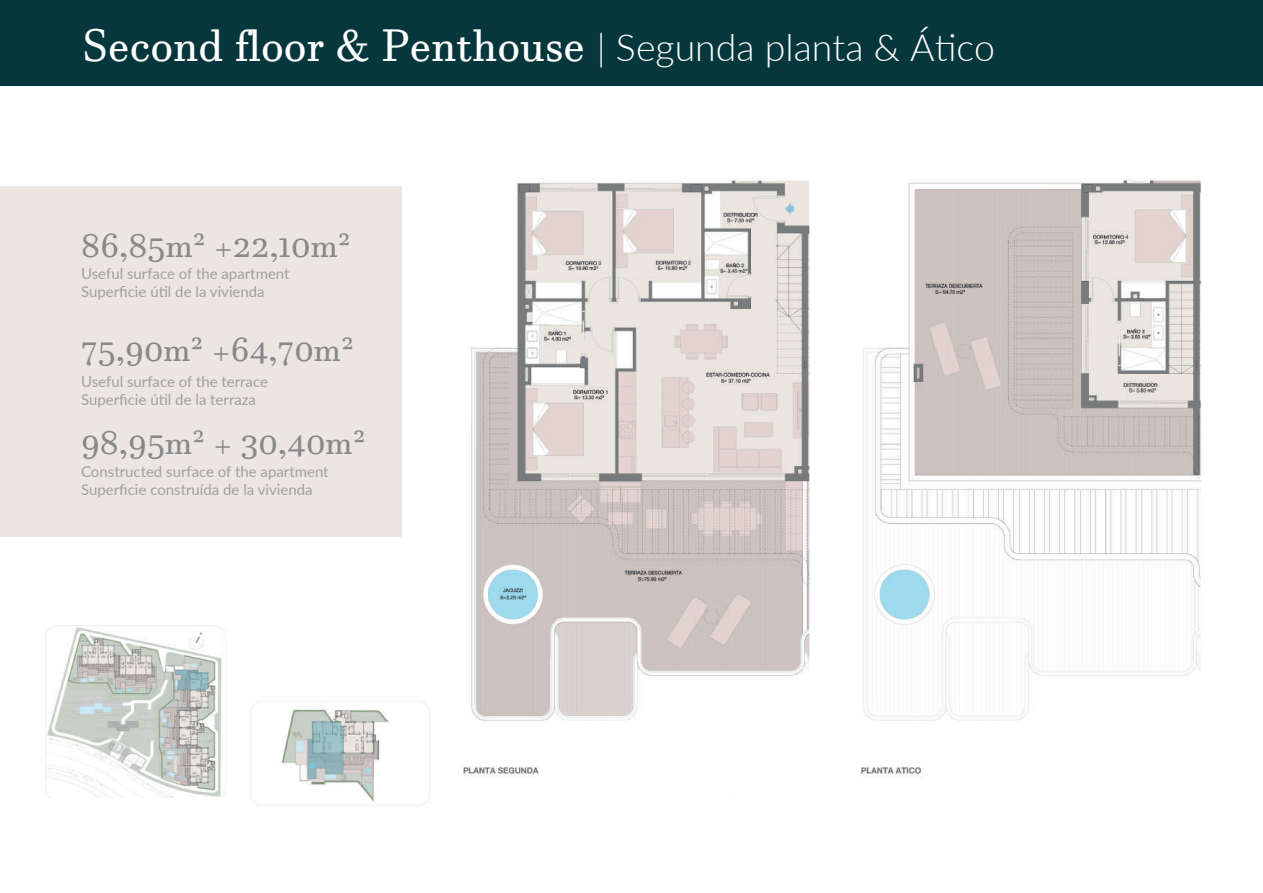
<style>
.page{position:relative;width:1263px;height:893px;background:#fff}
.page>*{position:absolute;margin:0;border:0;box-sizing:border-box;transform-origin:0 0}
.t1{font:45px "Javanese Text";color:#fff}
.t2{font:33px "Javanese Text";color:#86888a}
.t3{font:15px/18px "Lato";color:#86888a}
.s1{font-family:"Lato";font-weight:300;font-size:37.5px}
</style>
<div class="page">
<div style="left:0;top:0;width:1263px;height:85px;background:#06373c"></div>
<div style="left:0;top:186px;width:401px;height:351px;background:#ece6e2"></div>
<img style="left:463px;top:178px;width:739px;height:600px">
<img style="left:45px;top:625px;width:181px;height:172px">
<img style="left:250px;top:701px;width:180px;height:105px">
<h1 class="t1" style="left:83px;top:19px;width:913px">Second floor &amp; Penthouse <span class="s1">| Segunda planta &amp; Ático</span></h1>
<h2 class="t2" style="left:81px;top:226px;width:271px">86,85m² +22,10m²</h2>
<p class="t3" style="left:81px;top:264px;width:210px">Useful surface of the apartment<br>Superficie útil de la vivienda</p>
<h2 class="t2" style="left:81px;top:330px;width:274px">75,90m² +64,70m²</h2>
<p class="t3" style="left:81px;top:372px;width:188px">Useful surface of the terrace<br>Superficie útil de la terraza</p>
<h2 class="t2" style="left:81px;top:423px;width:286px">98,95m² + 30,40m²</h2>
<p class="t3" style="left:81px;top:462px;width:249px">Constructed surface of the apartment<br>Superficie construída de la vivienda</p>
</div>
